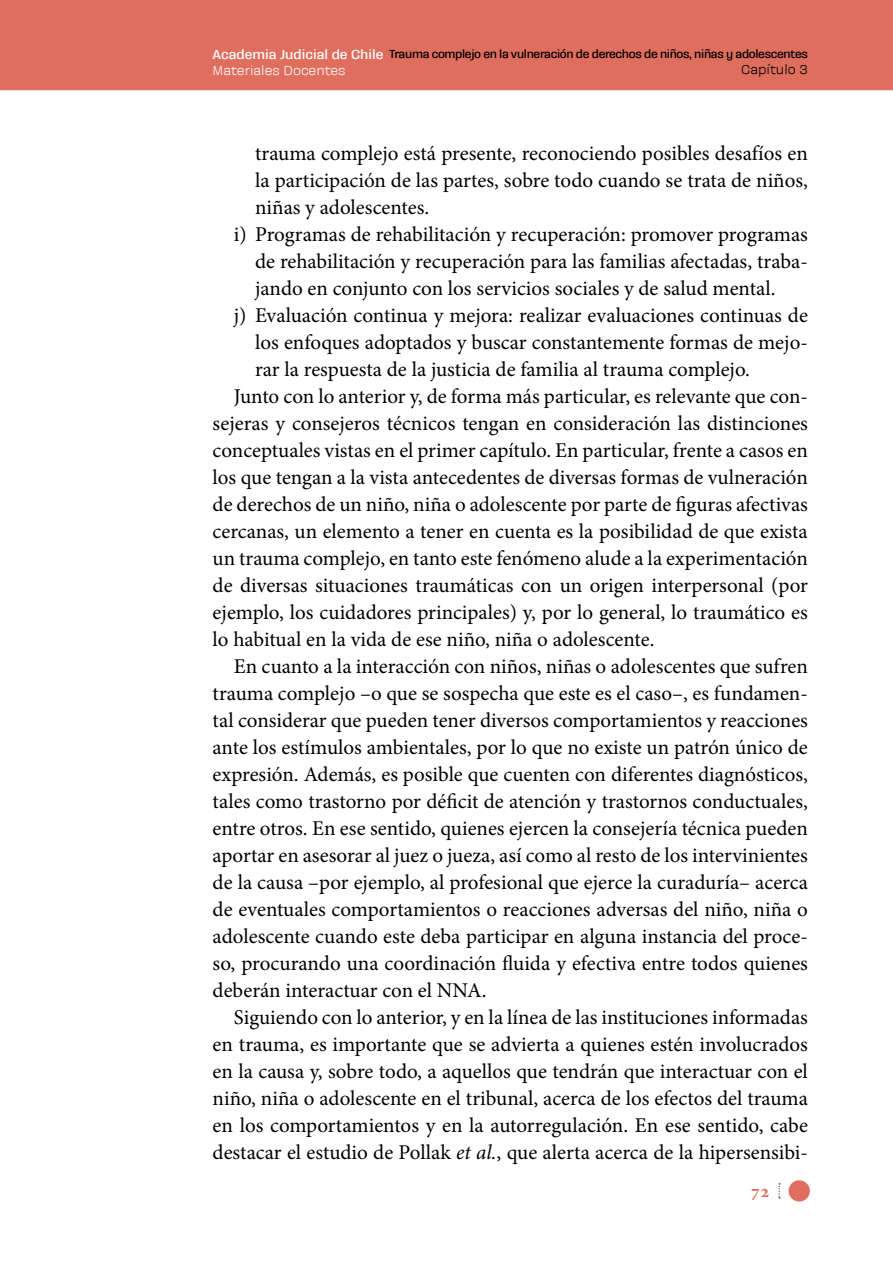
<style>
.page{position:relative;width:893px;height:1263px;background:#fff}
.page>*{position:absolute;margin:0;border:0;box-sizing:border-box;transform-origin:0 0}
.t1{font:21px "Minion Pro";color:#000}
.t2{font:700 18px "Minion Pro";color:#df6e5e}
.t3{font:700 13.5px "Galeana Standard";color:#fff}
.t4{font:13.5px "Galeana Standard";color:#fff}
.t5{font:13.5px "Galeana Standard";color:#000}
.t6{font:700 12px "Galeana Standard";letter-spacing:-.03em;color:#000}
.s1{font-style:italic}
</style>
<div class="page">
<div style="left:0;top:0;width:893px;height:89px;background:#df6e5e"></div>
<hr style="left:0;top:89px;width:893px;height:1px;background:#df6e5e">
<svg style="left:778px;top:1183px;width:2px;height:15px"></svg>
<div style="left:789px;top:1180px;width:21px;height:21px;background:#df6e5e;border-radius:50%"></div>
<p class="t6" style="left:389px;top:46px;width:420px">Trauma complejo en la vulneración de derechos de niños, niñas y adolescentes</p>
<p class="t5" style="left:741px;top:61px;width:68px">Capítulo 3</p>
<p class="t3" style="left:213px;top:47px;width:172px">Academia Judicial de Chile</p>
<p class="t4" style="left:213px;top:63px;width:134px">Materiales Docentes</p>
<p class="t1" style="left:255px;top:139px;width:554px">trauma complejo está presente, reconociendo posibles desafíos en</p>
<p class="t1" style="left:255px;top:166px;width:554px">la participación de las partes, sobre todo cuando se trata de niños,</p>
<p class="t1" style="left:255px;top:193px;width:176px">niñas y adolescentes.</p>
<p class="t1" style="left:234px;top:220px;width:576px">i) Programas de rehabilitación y recuperación: promover programas</p>
<p class="t1" style="left:255px;top:247px;width:554px">de rehabilitación y recuperación para las familias afectadas, traba-</p>
<p class="t1" style="left:255px;top:274px;width:522px">jando en conjunto con los servicios sociales y de salud mental.</p>
<p class="t1" style="left:234px;top:301px;width:576px">j) Evaluación continua y mejora: realizar evaluaciones continuas de</p>
<p class="t1" style="left:255px;top:328px;width:554px">los enfoques adoptados y buscar constantemente formas de mejo-</p>
<p class="t1" style="left:255px;top:355px;width:496px">rar la respuesta de la justicia de familia al trauma complejo.</p>
<p class="t1" style="left:234px;top:382px;width:576px">Junto con lo anterior y, de forma más particular, es relevante que con-</p>
<p class="t1" style="left:213px;top:409px;width:597px">sejeras y consejeros técnicos tengan en consideración las distinciones</p>
<p class="t1" style="left:213px;top:436px;width:597px">conceptuales vistas en el primer capítulo. En particular, frente a casos en</p>
<p class="t1" style="left:213px;top:463px;width:597px">los que tengan a la vista antecedentes de diversas formas de vulneración</p>
<p class="t1" style="left:213px;top:490px;width:597px">de derechos de un niño, niña o adolescente por parte de figuras afectivas</p>
<p class="t1" style="left:213px;top:517px;width:597px">cercanas, un elemento a tener en cuenta es la posibilidad de que exista</p>
<p class="t1" style="left:213px;top:544px;width:597px">un trauma complejo, en tanto este fenómeno alude a la experimentación</p>
<p class="t1" style="left:213px;top:571px;width:597px">de diversas situaciones traumáticas con un origen interpersonal (por</p>
<p class="t1" style="left:213px;top:598px;width:597px">ejemplo, los cuidadores principales) y, por lo general, lo traumático es</p>
<p class="t1" style="left:213px;top:625px;width:443px">lo habitual en la vida de ese niño, niña o adolescente.</p>
<p class="t1" style="left:234px;top:652px;width:576px">En cuanto a la interacción con niños, niñas o adolescentes que sufren</p>
<p class="t1" style="left:213px;top:679px;width:597px">trauma complejo –o que se sospecha que este es el caso–, es fundamen-</p>
<p class="t1" style="left:213px;top:706px;width:597px">tal considerar que pueden tener diversos comportamientos y reacciones</p>
<p class="t1" style="left:213px;top:733px;width:597px">ante los estímulos ambientales, por lo que no existe un patrón único de</p>
<p class="t1" style="left:213px;top:760px;width:597px">expresión. Además, es posible que cuenten con diferentes diagnósticos,</p>
<p class="t1" style="left:213px;top:787px;width:597px">tales como trastorno por déficit de atención y trastornos conductuales,</p>
<p class="t1" style="left:213px;top:814px;width:597px">entre otros. En ese sentido, quienes ejercen la consejería técnica pueden</p>
<p class="t1" style="left:213px;top:841px;width:597px">aportar en asesorar al juez o jueza, así como al resto de los intervinientes</p>
<p class="t1" style="left:213px;top:868px;width:597px">de la causa –por ejemplo, al profesional que ejerce la curaduría– acerca</p>
<p class="t1" style="left:213px;top:895px;width:597px">de eventuales comportamientos o reacciones adversas del niño, niña o</p>
<p class="t1" style="left:213px;top:922px;width:597px">adolescente cuando este deba participar en alguna instancia del proce-</p>
<p class="t1" style="left:213px;top:949px;width:597px">so, procurando una coordinación fluida y efectiva entre todos quienes</p>
<p class="t1" style="left:213px;top:976px;width:275px">deberán interactuar con el NNA.</p>
<p class="t1" style="left:234px;top:1003px;width:576px">Siguiendo con lo anterior, y en la línea de las instituciones informadas</p>
<p class="t1" style="left:213px;top:1030px;width:597px">en trauma, es importante que se advierta a quienes estén involucrados</p>
<p class="t1" style="left:213px;top:1057px;width:597px">en la causa y, sobre todo, a aquellos que tendrán que interactuar con el</p>
<p class="t1" style="left:213px;top:1084px;width:597px">niño, niña o adolescente en el tribunal, acerca de los efectos del trauma</p>
<p class="t1" style="left:213px;top:1111px;width:597px">en los comportamientos y en la autorregulación. En ese sentido, cabe</p>
<p class="t1" style="left:213px;top:1138px;width:597px">destacar el estudio de Pollak <span class="s1">et al.</span>, que alerta acerca de la hipersensibi-</p>
<p class="t2" style="left:751px;top:1178px;width:20px">72</p>
</div>
